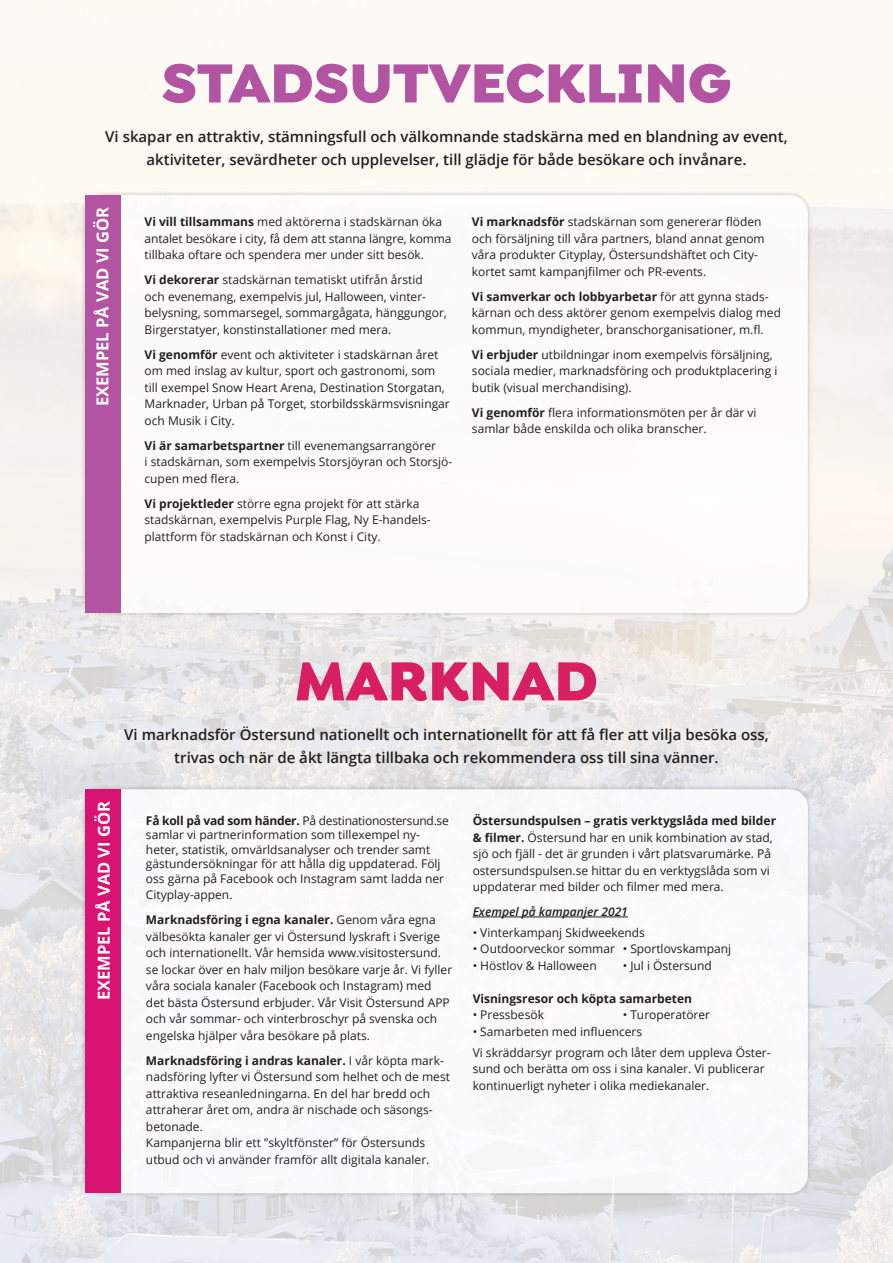
<style>
.page{position:relative;width:893px;height:1263px;background:#fff}
.page>*{position:absolute;margin:0;border:0;box-sizing:border-box;transform-origin:0 0}
.t1{font:900 58.5px "Isidora Sans Alt";color:#b254a1}
.t2{font:900 58.5px "Isidora Sans Alt";color:#d71f62}
.t3{font:700 16.5px "Open Sans";color:#fff}
.t4{font:600 15px/22.5px "Open Sans";color:#231f20;text-align:center}
.t5{font:12px/16.5px "Open Sans";color:#231f20}
.t6{font:700 12px "Open Sans";color:#231f20}
.t7{font:italic 600 12px "Open Sans";color:#231f20}
.s1{font-weight:700}
</style>
<div class="page">
<img style="left:0;top:0;width:893px;height:1263px">
<div style="left:80px;top:190px;width:733px;height:428px;background:#231f20;opacity:.3"></div>
<div style="left:85px;top:195px;width:723px;height:418px;background:#fff;border-radius:18px"></div>
<div style="left:80px;top:784px;width:733px;height:414px;background:#231f20;opacity:.3"></div>
<div style="left:85px;top:789px;width:723px;height:404px;background:#fff;border-radius:18px"></div>
<div style="left:85px;top:195px;width:35px;height:418px;background:#b254a1"></div>
<div style="left:85px;top:789px;width:35px;height:404px;background:#d81371"></div>
<hr style="left:473px;top:917px;width:155px;height:1px;background:#231f20">
<h1 class="t1" style="left:161px;top:45px;width:572px">STADSUTVECKLING</h1>
<p class="t4" style="left:105px;top:125px;width:684px">Vi skapar en attraktiv, stämningsfull och välkomnande stadskärna med en blandning av event, aktiviteter, sevärdheter och upplevelser, till glädje för både besökare och invånare.</p>
<h2 class="t3" style="left:91px;top:406px;width:201px;rotate:-90deg">EXEMPEL PÅ VAD VI GÖR</h2>
<p class="t5" style="left:145px;top:213px;width:309px"><span class="s1">Vi vill tillsammans</span> med aktörerna i stadskärnan öka antalet besökare i city, få dem att stanna längre, komma tillbaka oftare och spendera mer under sitt besök.</p>
<p class="t5" style="left:145px;top:271px;width:304px"><span class="s1">Vi dekorerar</span> stadskärnan tematiskt utifrån årstid<br>och evenemang, exempelvis jul, Halloween, vinter&shy;belysning, sommarsegel, sommargågata, hänggungor, Birgerstatyer, konstinstallationer med mera.</p>
<p class="t5" style="left:145px;top:346px;width:307px"><span class="s1">Vi genomför</span> event och aktiviteter i stadskärnan året om med inslag av kultur, sport och gastronomi, som till exempel Snow Heart Arena, Destination Storgatan, Marknader, Urban på Torget, storbildsskärmsvisningar och Musik i City.</p>
<p class="t5" style="left:145px;top:437px;width:309px"><span class="s1">Vi är samarbetspartner</span> till evenemangsarrangörer<br>i stadskärnan, som exempelvis Storsjöyran och Storsjö&shy;cupen med flera.</p>
<p class="t5" style="left:145px;top:495px;width:288px"><span class="s1">Vi projektleder</span> större egna projekt för att stärka stadskärnan, exempelvis Purple Flag, Ny E-handels&shy;plattform för stadskärnan och Konst i City.</p>
<p class="t5" style="left:472px;top:213px;width:294px"><span class="s1">Vi marknadsför</span> stadskärnan som genererar flöden och försäljning till våra partners, bland annat genom våra produkter Cityplay, Östersundshäftet och City&shy;kortet samt kampanjfilmer och PR-events.</p>
<p class="t5" style="left:472px;top:288px;width:311px"><span class="s1">Vi samverkar och lobbyarbetar</span> för att gynna stads&shy;kärnan och dess aktörer genom exempelvis dialog med kommun, myndigheter, branschorganisationer, m.fl.</p>
<p class="t5" style="left:472px;top:346px;width:307px"><span class="s1">Vi erbjuder</span> utbildningar inom exempelvis försäljning, sociala medier, marknadsföring och produktplacering i butik (visual merchandising).</p>
<p class="t5" style="left:472px;top:404px;width:286px"><span class="s1">Vi genomför</span> flera informationsmöten per år där vi samlar både enskilda och olika branscher.</p>
<h2 class="t3" style="left:92px;top:1000px;width:201px;rotate:-90deg">EXEMPEL PÅ VAD VI GÖR</h2>
<h1 class="t2" style="left:295px;top:643px;width:304px">MARKNAD</h1>
<p class="t4" style="left:124px;top:723px;width:646px">Vi marknadsför Östersund nationellt och internationellt för att få fler att vilja besöka oss, trivas och när de åkt längta tillbaka och rekommendera oss till sina vänner.</p>
<p class="t5" style="left:146px;top:813px;width:304px;line-height:14.4px"><span class="s1">Få koll på vad som händer.</span> På destinationostersund.se samlar vi partnerinformation som tillexempel ny&shy;heter, statistik, omvärldsanalyser och trender samt gästundersökningar för att hålla dig uppdaterad. Följ oss gärna på Facebook och Instagram samt ladda ner</p>
<p class="t5" style="left:146px;top:882px;width:291px;line-height:25px">Cityplay-appen.<br><span class="s1">Marknadsföring i egna kanaler.</span> Genom våra egna</p>
<p class="t5" style="left:146px;top:928px;width:308px">välbesökta kanaler ger vi Östersund lyskraft i Sverige och internationellt. Vår hemsida www.visitostersund. se lockar över en halv miljon besökare varje år. Vi fyller våra sociala kanaler (Facebook och Instagram) med det bästa Östersund erbjuder. Vår Visit Östersund APP och vår sommar- och vinterbroschyr på svenska och engelska hjälper våra besökare på plats.</p>
<p class="t5" style="left:146px;top:1052px;width:305px"><span class="s1">Marknadsföring i andras kanaler.</span> I vår köpta mark&shy;nadsföring lyfter vi Östersund som helhet och de mest attraktiva reseanledningarna. En del har bredd och attraherar året om, andra är nischade och säsongs&shy;betonade.<br>Kampanjerna blir ett ”skyltfönster” för Östersunds utbud och vi använder framför allt digitala kanaler.</p>
<p class="t5" style="left:473px;top:812px;width:305px"><span class="s1">Östersundspulsen – gratis verktygslåda med bilder &amp; filmer.</span> Östersund har en unik kombination av stad, sjö och fjäll - det är grunden i vårt platsvarumärke. På ostersundspulsen.se hittar du en verktygslåda som vi uppdaterar med bilder och filmer med mera.</p>
<p class="t7" style="left:473px;top:903px;width:157px">Exempel på kampanjer 2021</p>
<p class="t5" style="left:473px;top:924px;width:174px">• Vinterkampanj Skidweekends</p>
<p class="t5" style="left:473px;top:940px;width:260px">• Outdoorveckor sommar • Sportlovskampanj</p>
<p class="t5" style="left:473px;top:957px;width:126px">• Höstlov &amp; Halloween</p>
<p class="t5" style="left:623px;top:957px;width:91px">• Jul i Östersund</p>
<p class="t6" style="left:473px;top:990px;width:221px">Visningsresor och köpta samarbeten</p>
<p class="t5" style="left:473px;top:1006px;width:73px">• Pressbesök</p>
<p class="t5" style="left:623px;top:1006px;width:89px">• Turoperatörer</p>
<p class="t5" style="left:473px;top:1021px;width:299px;line-height:20.7px">• Samarbeten med influencers<br>Vi skräddarsyr program och låter dem uppleva Öster-</p>
<p class="t5" style="left:473px;top:1060px;width:294px">sund och berätta om oss i sina kanaler. Vi publicerar kontinuerligt nyheter i olika mediekanaler.</p>
</div>
